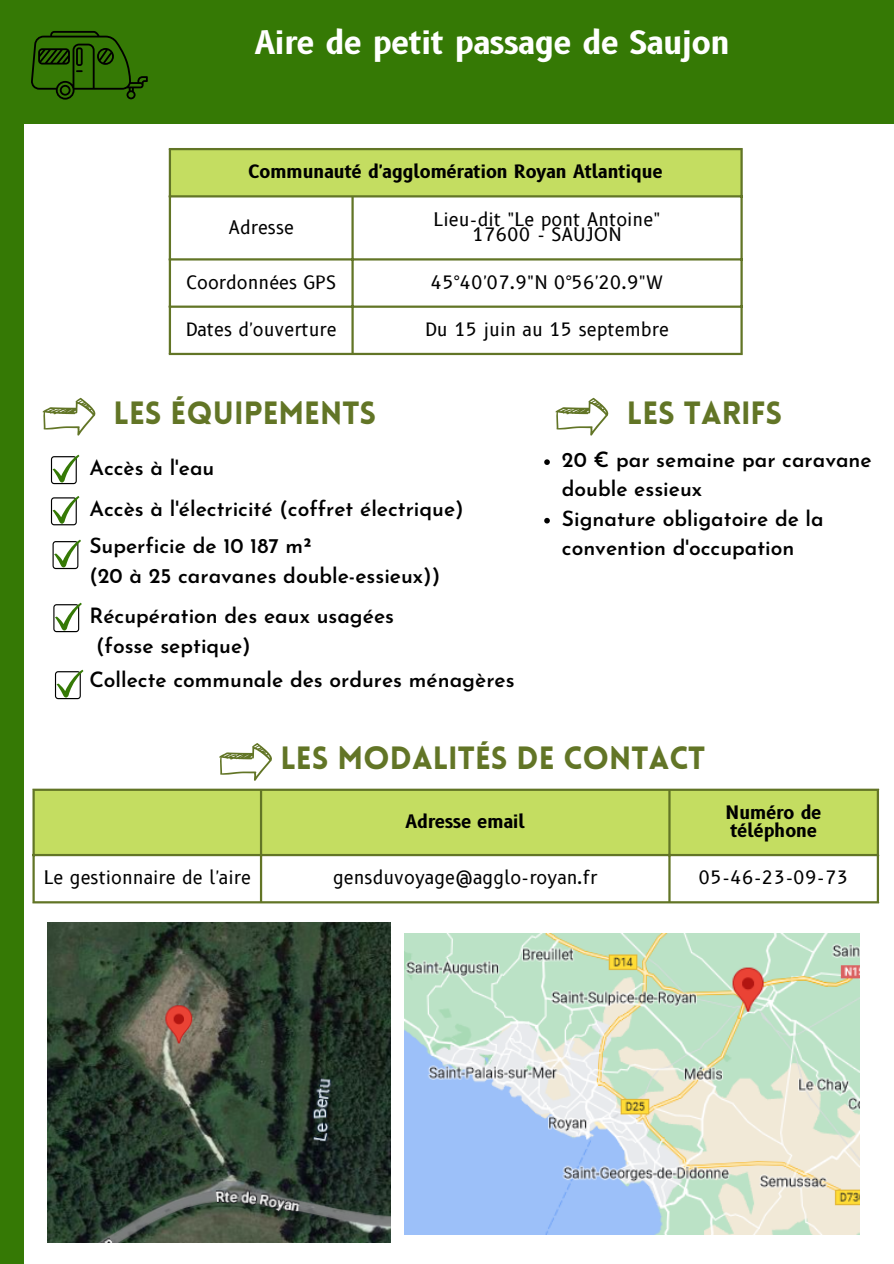
<style>
.page{position:relative;width:894px;height:1264px;background:#fff}
.page>*{position:absolute;margin:0;border:0;box-sizing:border-box;transform-origin:0 0}
.t1{font:900 31.5px "Lovelo";color:#627526}
.t2{font:700 31.5px "B612";color:#fff}
.t3{font:600 21px/29.2px "Josefin Sans";color:#000}
.t4{font:18px/15.8px "B612";color:#000;text-align:center}
.t5{font:700 18px/18px "B612";color:#000}
</style>
<div class="page">
<div style="left:0;top:0;width:893px;height:123px;background:#357905"></div>
<div style="left:0;top:106px;width:24px;height:1157px;background:#357905"></div>
<svg style="left:31px;top:31px;width:117px;height:69px"></svg>
<div style="left:169px;top:149px;width:572px;height:48px;background:#c4dd61"></div>
<hr style="left:169px;top:150px;width:2px;height:203px;background:#627526">
<hr style="left:351px;top:197px;width:2px;height:156px;background:#627526">
<hr style="left:740px;top:150px;width:2px;height:203px;background:#627526">
<hr style="left:169px;top:148px;width:573px;height:2px;background:#627526">
<hr style="left:169px;top:195px;width:573px;height:2px;background:#627526">
<hr style="left:169px;top:258px;width:573px;height:2px;background:#627526">
<hr style="left:169px;top:305px;width:573px;height:3px;background:#627526">
<hr style="left:169px;top:353px;width:573px;height:2px;background:#627526">
<svg style="left:43px;top:398px;width:52px;height:37px"></svg>
<svg style="left:555px;top:398px;width:53px;height:37px"></svg>
<svg style="left:219px;top:743px;width:53px;height:37px"></svg>
<div style="left:35px;top:791px;width:841px;height:63px;background:#c4dd61"></div>
<hr style="left:32px;top:791px;width:3px;height:110px;background:#627526">
<hr style="left:260px;top:791px;width:2px;height:110px;background:#627526">
<hr style="left:668px;top:791px;width:2px;height:110px;background:#627526">
<hr style="left:876px;top:791px;width:2px;height:110px;background:#627526">
<hr style="left:32px;top:788px;width:846px;height:3px;background:#627526">
<hr style="left:32px;top:854px;width:846px;height:2px;background:#627526">
<hr style="left:32px;top:901px;width:846px;height:2px;background:#627526">
<svg style="left:51px;top:454px;width:28px;height:30px"></svg>
<svg style="left:51px;top:496px;width:28px;height:29px"></svg>
<svg style="left:52px;top:539px;width:29px;height:30px"></svg>
<svg style="left:53px;top:602px;width:29px;height:30px"></svg>
<svg style="left:55px;top:669px;width:28px;height:30px"></svg>
<img style="left:48px;top:922px;width:342px;height:320px">
<img style="left:404px;top:933px;width:454px;height:301px">
<svg style="left:544px;top:459px;width:5px;height:6px"></svg>
<svg style="left:544px;top:518px;width:5px;height:5px"></svg>
<h1 class="t2" style="left:255px;top:24px;width:476px">Aire de petit passage de Saujon</h1>
<p class="t5" style="left:249px;top:163px;width:415px">Communauté d'agglomération Royan Atlantique</p>
<p class="t4" style="left:228px;top:219px;width:67px">Adresse</p>
<p class="t4" style="left:433px;top:211px;width:228px">Lieu-dit "Le pont Antoine"<br>17600 - SAUJON</p>
<p class="t4" style="left:186px;top:274px;width:151px">Coordonnées GPS</p>
<p class="t4" style="left:431px;top:274px;width:234px">45°40'07.9"N 0°56'20.9"W</p>
<p class="t4" style="left:186px;top:321px;width:152px">Dates d'ouverture</p>
<p class="t4" style="left:425px;top:321px;width:245px">Du 15 juin au 15 septembre</p>
<h1 class="t1" style="left:113px;top:400px;width:264px">LES ÉQUIPEMENTS</h1>
<h1 class="t1" style="left:626px;top:400px;width:157px">LES TARIFS</h1>
<p class="t3" style="left:89px;top:449px;width:376px;line-height:40.8px">Accès à l'eau<br>Accès à l'électricité (coffret électrique)</p>
<p class="t3" style="left:561px;top:447px;width:311px">20 € par semaine par caravane double essieux<br>Signature obligatoire de la convention d'occupation</p>
<p class="t3" style="left:89px;top:533px;width:352px">Superficie de 10 187 m²<br>(20 à 25 caravanes double-essieux))</p>
<p class="t3" style="left:96px;top:603px;width:299px;text-indent:-7px">Récupération des eaux usagées (fosse septique)</p>
<p class="t3" style="left:89px;top:667px;width:426px">Collecte communale des ordures ménagères</p>
<h1 class="t1" style="left:280px;top:745px;width:426px">LES MODALITÉS DE CONTACT</h1>
<p class="t5" style="left:405px;top:812px;width:121px">Adresse email</p>
<p class="t5" style="left:725px;top:803px;width:97px">Numéro de téléphone</p>
<p class="t4" style="left:44px;top:870px;width:208px">Le gestionnaire de l'aire</p>
<p class="t4" style="left:333px;top:870px;width:266px">gensduvoyage@agglo-royan.fr</p>
<p class="t4" style="left:698px;top:870px;width:151px">05-46-23-09-73</p>
</div>
